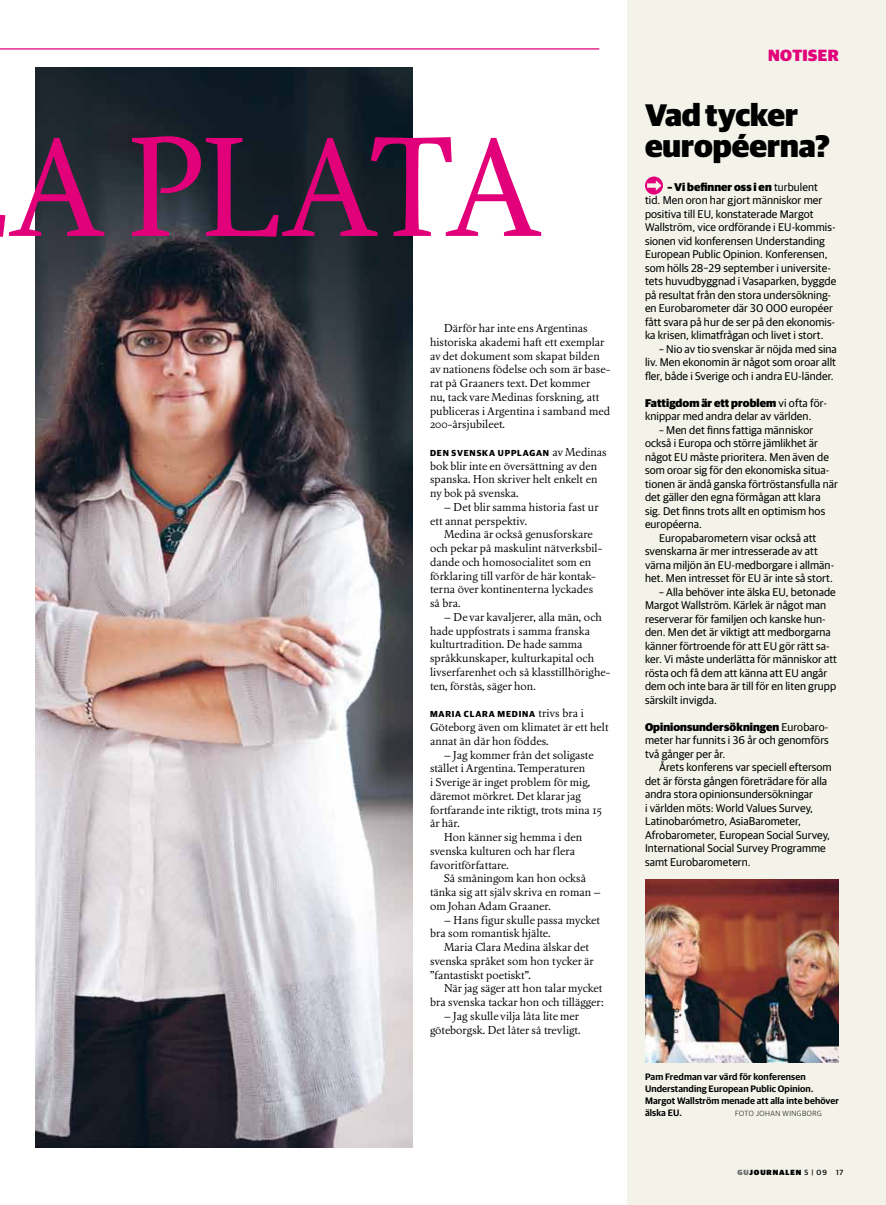
<style>
.page{position:relative;width:886px;height:1205px;background:#fff}
.page>*{position:absolute;margin:0;border:0;box-sizing:border-box;transform-origin:0 0}
.t1{font:138.75px "Nordling BQ";color:#e2007a}
.t2{font:900 31.25px/31.2px "Guardian Sans";color:#000}
.t3{font:900 16.25px "Guardian Sans";color:#e2007a}
.t4{font:11.25px/13.5px "Guardian Sans";letter-spacing:.005em;color:#000}
.t5{font:11.25px/13.8px "Nordling BQ Reg Os F";letter-spacing:.005em;color:#000}
.t6{font:600 9.38px/11.9px "Guardian Sans";letter-spacing:.01em;color:#000}
.t7{font:700 8.75px "Guardian Sans";letter-spacing:.095em;color:#000}
.t8{font:900 7.5px "Guardian Sans";letter-spacing:.12em;color:#000}
.t9{font:300 7.5px "Guardian Sans";letter-spacing:.06em;color:#000}
.s1{font-family:"Guardian Sans";font-weight:700;font-size:8.75px}
.s2{font-family:"Nordling BQ Reg Os F";font-weight:400;font-size:11.25px}
.s3{font-weight:900}
.s4{color:#707172}
.s5{font-weight:500}
</style>
<div class="page">
<div style="left:627px;top:0;width:259px;height:1205px;background:#f3f3ea"></div>
<img style="left:35px;top:68px;width:377px;height:1080px">
<hr style="left:0;top:48px;width:599px;height:2px;background:#e2007a">
<svg style="left:645px;top:177px;width:18px;height:18px"></svg>
<img style="left:645px;top:880px;width:194px;height:182px">
<h1 class="t1" style="left:9px;top:110px;width:503px">A PLATA</h1>
<p class="t5" style="left:430px;top:322px;width:182px;text-indent:14px">Därför har inte ens Argentinas historiska akademi haft ett exemplar av det dokument som skapat bilden av nationens födelse och som är base&shy;rat på Graaners text. Det kommer<br>nu, tack vare Medinas forskning, att publiceras i Argentina i samband med<br>200-årsjubileet.</p>
<p class="t7" style="left:430px;top:446px;width:75px">DEN SVENSKA UPP</p>
<p class="t5" style="left:430px;top:445px;width:178px;text-indent:87px"><span class="s1">LA GA N</span> av Medinas bok blir inte en översättning av den spanska. Hon skriver helt enkelt en ny bok på svenska.</p>
<p class="t5" style="left:430px;top:500px;width:170px;text-indent:14px">– Det blir samma historia fast ur ett annat perspektiv.</p>
<p class="t5" style="left:430px;top:528px;width:174px;text-indent:14px">Medina är också genusforskare och pekar på maskulint nätverksbil&shy;dande och homosocialitet som en förklaring till varför de här kontak&shy;terna över kontinenterna lyckades så bra.</p>
<p class="t5" style="left:430px;top:610px;width:182px;text-indent:14px">– De var kavaljerer, alla män, och hade uppfostrats i samma franska kulturtradition. De hade samma språkkunskaper, kulturkapital och livserfarenhet och så klasstillhörighe&shy;ten, förstås, säger hon.</p>
<p class="t7" style="left:430px;top:708px;width:155px">MA R IA CLA R A MEDINA <span class="s2">trivs bra i</span></p>
<p class="t5" style="left:430px;top:720px;width:180px">Göteborg även om klimatet är ett helt annat än där hon föddes.</p>
<p class="t5" style="left:444px;top:748px;width:151px">– Jag kommer från det soligaste</p>
<p class="t5" style="left:430px;top:762px;width:157px">stället i Argentina. Temperaturen</p>
<p class="t5" style="left:430px;top:775px;width:162px">i Sverige är inget problem för mig,</p>
<p class="t5" style="left:430px;top:789px;width:152px">däremot mörkret. Det klarar jag</p>
<p class="t5" style="left:430px;top:803px;width:173px">fortfarande inte riktigt, trots mina 15</p>
<p class="t5" style="left:430px;top:817px;width:31px">år här.</p>
<p class="t5" style="left:444px;top:830px;width:140px">Hon känner sig hemma i den</p>
<p class="t5" style="left:430px;top:844px;width:147px">svenska kulturen och har flera</p>
<p class="t5" style="left:430px;top:858px;width:80px">favoritförfattare.</p>
<p class="t5" style="left:444px;top:872px;width:143px">Så småningom kan hon också</p>
<p class="t5" style="left:430px;top:885px;width:172px">tänka sig att själv skriva en roman –</p>
<p class="t5" style="left:430px;top:899px;width:122px">om Johan Adam Graaner.</p>
<p class="t5" style="left:430px;top:913px;width:171px;text-indent:14px">– Hans figur skulle passa mycket bra som romantisk hjälte.</p>
<p class="t5" style="left:430px;top:940px;width:165px;text-indent:14px">Maria Clara Medina älskar det svenska språket som hon tycker är ”fantastiskt poetiskt”.</p>
<p class="t5" style="left:430px;top:982px;width:175px;text-align:right">När jag säger att hon talar mycket bra svenska tackar hon och tillägger:</p>
<p class="t5" style="left:430px;top:1009px;width:152px;text-align:right">– Jag skulle vilja låta lite mer göteborgsk. Det låter så trevligt.</p>
<h3 class="t3" style="left:768px;top:43px;width:72px">Notiser</h3>
<h2 class="t2" style="left:645px;top:97px;width:186px">Vad tycker européerna?</h2>
<p class="t4" style="left:645px;top:179px;width:193px;text-indent:22px"><span class="s3">– Vi befinner oss i en</span> turbulent tid. Men oron har gjort människor mer positiva till EU, konstaterade Margot Wallström, vice ordförande i EU-kommis&shy;sionen vid konferensen Understanding European Public Opinion. Konferensen, som hölls 28–29 september i universite&shy;tets huvudbyggnad i Vasaparken, byggde på resultat från den stora undersökning&shy;en Eurobarometer där 30 000 européer fått svara på hur de ser på den ekonomis&shy;ka krisen, klimatfrågan och livet i stort.</p>
<p class="t4" style="left:645px;top:341px;width:193px;text-align:justify;text-indent:14px">– N io av tio svenskar är nöjda med sina liv. Men ekonomin är något som oroar allt fler, både i Sverige och i andra EU-länder.</p>
<p class="t4" style="left:645px;top:395px;width:183px"><span class="s3">Fattigdom är ett problem</span> vi ofta för&shy;knippar med andra delar av världen.</p>
<p class="t4" style="left:659px;top:422px;width:156px">– Men det finns fattiga människor</p>
<p class="t4" style="left:645px;top:436px;width:175px">också i Europa och större jämlikhet är</p>
<p class="t4" style="left:645px;top:449px;width:185px">något EU måste prioritera. Men även de</p>
<p class="t4" style="left:645px;top:463px;width:186px">som oroar sig för den ekonomiska situa-</p>
<p class="t4" style="left:645px;top:476px;width:194px">tionen är ändå ganska förtröstansfulla när</p>
<p class="t4" style="left:645px;top:490px;width:177px">det gäller den egna förmågan att klara</p>
<p class="t4" style="left:645px;top:503px;width:182px">sig. Det finns trots allt en optimism hos</p>
<p class="t4" style="left:645px;top:517px;width:59px">européerna.</p>
<p class="t4" style="left:659px;top:530px;width:159px">Europabarometern visar också att</p>
<p class="t4" style="left:645px;top:544px;width:174px">svenskarna är mer intresserade av att</p>
<p class="t4" style="left:645px;top:557px;width:191px">värna miljön än EU-medborgare i allmän-</p>
<p class="t4" style="left:645px;top:571px;width:189px">het. M en intresset för EU är inte så stort.</p>
<p class="t4" style="left:645px;top:584px;width:194px;text-indent:14px">– Alla behöver inte älska EU, betonade Margot Wallström. Kärlek är något man reserverar för familjen och kanske hun&shy;den. Men det är viktigt att medborgarna känner förtroende för att EU gör rätt sa&shy;ker. Vi måste underlätta för människor att rösta och få dem att känna att EU angår dem och inte bara är till för en liten grupp särskilt invigda.</p>
<p class="t4" style="left:645px;top:719px;width:185px;text-align:justify"><span class="s3">Opinionsundersökningen</span> Eurobaro&shy;meter har funnits i 36 år och genomförs två gånger per år.</p>
<p class="t4" style="left:645px;top:760px;width:188px;text-indent:14px">Årets konferens var speciell eftersom det är första gången företrädare för alla andra stora opinionsundersökningar<br>i världen möts: World Values Survey, Latinobarómetro, AsiaBarometer, Afrobarometer, European Social Survey, I nternational Social Survey Programme samt Eurobarometern.</p>
<p class="t6" style="left:645px;top:1070px;width:195px">Pam Fredman var värd för konferensen Understanding European Public Opinion.<br>Margot Wallström menade att alla inte behöver älska EU.</p>
<p class="t9" style="left:735px;top:1108px;width:31px">FOTO JOHAN</p>
<p class="t9" style="left:782px;top:1108px;width:13px">WINGBORG</p>
<p class="t8" style="left:737px;top:1167px;width:107px"><span class="s4">GU</span>JOURNALEN <span class="s5">5 | 09 17</span></p>
</div>
